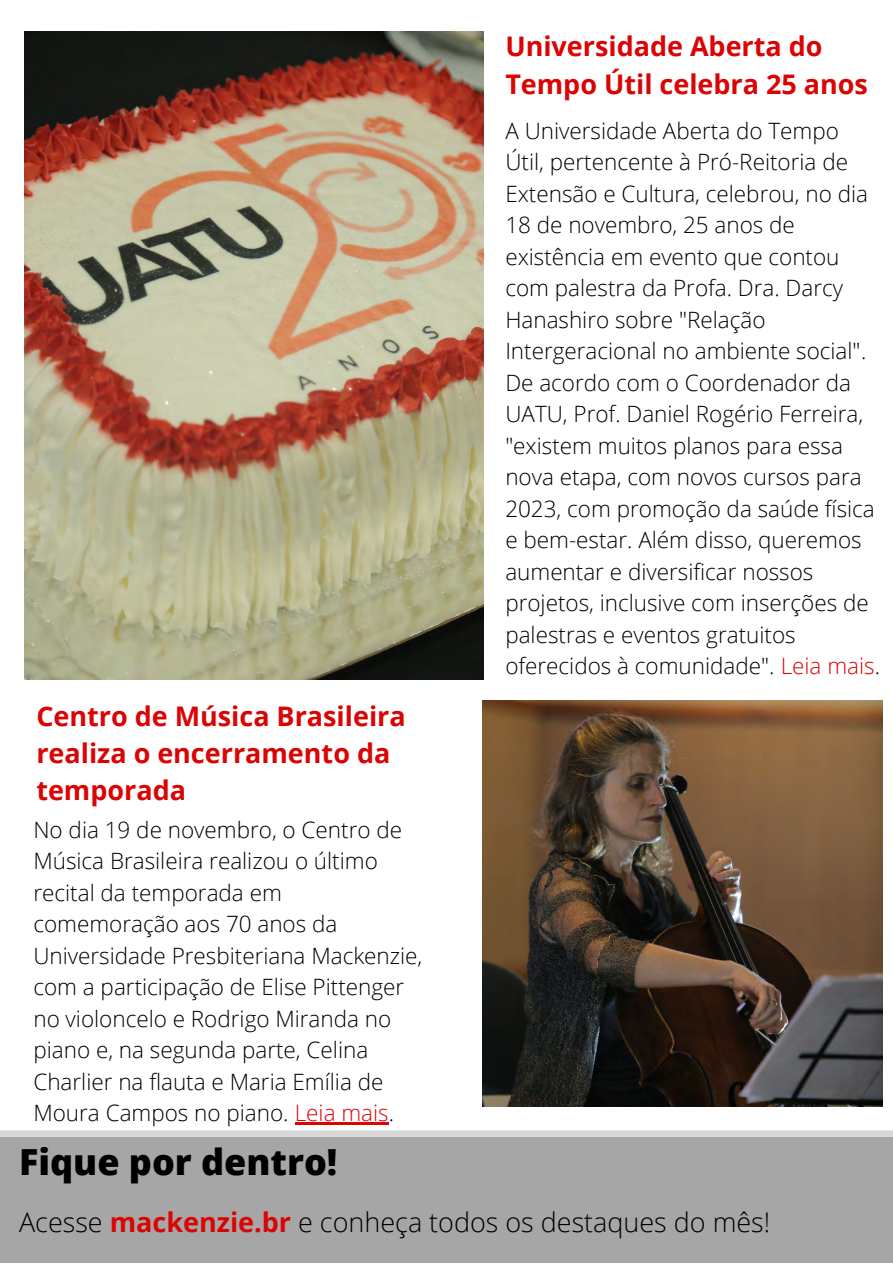
<style>
.page{position:relative;width:893px;height:1264px;background:#fff}
.page>*{position:absolute;margin:0;border:0;box-sizing:border-box;transform-origin:0 0}
.t1{font:800 36px "Open Sans";color:#000}
.t2{font:700 27px/37px "Open Sans";color:#db0404}
.t3{font:300 27px "Open Sans";color:#000}
.t4{font:300 22.5px/31.5px "Open Sans";color:#000}
.s1{color:#db0404}
.s2{font-weight:700;color:#db0404}
</style>
<div class="page">
<div style="left:0;top:1130px;width:892px;height:132px;background:#a6a6a6"></div>
<img style="left:24px;top:31px;width:459px;height:649px">
<img style="left:483px;top:700px;width:399px;height:406px">
<hr style="left:295px;top:1122px;width:46px;height:2px;background:#db0404">
<hr style="left:341px;top:1122px;width:48px;height:2px;background:#db0404">
<p class="t2" style="left:505px;top:27px;width:364px">Universidade Aberta do<br>Tempo Útil celebra 25 anos</p>
<p class="t2" style="left:36px;top:697px;width:371px">Centro de Música Brasileira realiza o encerramento da temporada</p>
<p class="t4" style="left:33px;top:813px;width:390px">No dia 19 de novembro, o Centro de Música Brasileira realizou o último recital da temporada em comemoração aos 70 anos da Universidade Presbiteriana Mackenzie, com a participação de Elise Pittenger no violoncelo e Rodrigo Miranda no piano e, na segunda parte, Celina Charlier na flauta e Maria Emília de Moura Campos no piano. <span class="s1">Leia mais</span>.</p>
<p class="t4" style="left:505px;top:114px;width:376px">A Universidade Aberta do Tempo Útil, pertencente à Pró-Reitoria de Extensão e Cultura, celebrou, no dia 18 de novembro, 25 anos de existência em evento que contou com palestra da Profa. Dra. Darcy Hanashiro sobre "Relação Intergeracional no ambiente social".<br>De acordo com o Coordenador da UATU, Prof. Daniel Rogério Ferreira, "existem muitos planos para essa nova etapa, com novos cursos para 2023, com promoção da saúde física e bem-estar. Além disso, queremos aumentar e diversificar nossos projetos, inclusive com inserções de palestras e eventos gratuitos oferecidos à comunidade". <span class="s1">Leia mais</span>.</p>
<h1 class="t1" style="left:19px;top:1136px;width:320px">Fique por dentro!</h1>
<p class="t3" style="left:19px;top:1202px;width:752px">Acesse <span class="s2">mackenzie.br</span> e conheça todos os destaques do mês!</p>
<h1 class="t1" style="left:108px;top:1155px;width:320px">Fique por dentro!</h1>
</div>
